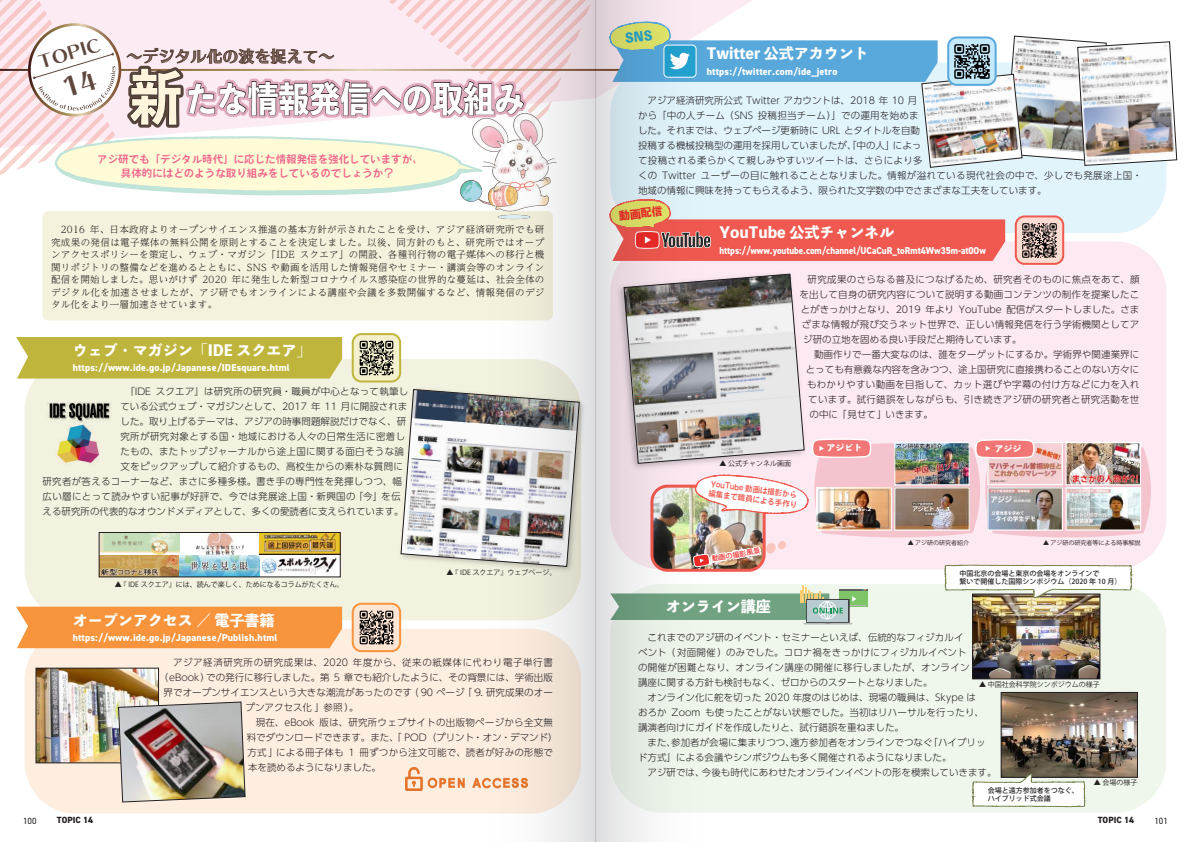
<style>
.page{position:relative;width:1191px;height:842px;background:#fff}
.page>*{position:absolute;margin:0;border:0;box-sizing:border-box;transform-origin:0 0}
.t1{font:800 58.8px "Toppan Bunkyu Midashi Gothic Std N";color:#fef5dc;scale:.9 1}
.t2{font:800 35px "Toppan Bunkyu Midashi Gothic Std N";color:#fff;scale:.88 1}
.t3{font:17.8px "Kan 415 Typos Std";color:#5e483e}
.t4{font:16px "Kan 415 Typos Std";color:#836a61}
.t5{font:800 15px "Toppan Bunkyu Midashi Gothic Std N";color:#fff}
.t6{font:800 11px "Toppan Bunkyu Midashi Gothic Std N";color:#ee2a29}
.t7{font:10.5px/14px "VDL V7 Maru Gothic Bold";color:#f1668d;text-align:center}
.t8{font:800 10px "DIN2014";letter-spacing:.015em;color:#fff}
.t9{font:800 10px "DIN2014";letter-spacing:.015em;color:#fff;scale:.91 1}
.t10{font:300 9.5px/15px "UD Shin Go Pr 6 N";letter-spacing:.01em;color:#231f20}
.t11{font:300 9.5px/12.5px "UD Reimin Pr 6 N";letter-spacing:.04em;color:#231f20;text-align:justify}
.t12{font:300 9.5px "UD Shin Go Pr 6 N";letter-spacing:.03em;color:#231f20}
.t13{font:300 9.5px "UD Shin Go Pr 6 N";letter-spacing:.035em;color:#231f20}
.t14{font:300 9.5px "UD Shin Go Pr 6 N";letter-spacing:.06em;color:#231f20}
.t15{font:800 9px "DIN2014";color:#231f20}
.t16{font:800 9px "Toppan Bunkyu Midashi Gothic Std N";color:#fff}
.t17{font:9px "DIN2014";color:#231f20}
.t18{font:7.8px/9.8px "VDL V7 Maru Gothic Bold";color:#f0594f;scale:.95 1}
.t19{font:7px "Koz Go Pr 6 N";color:#231f20}
.t20{font:500 7px/8px "Koz Go Pr 6 N";color:#231f20}
.t21{font:500 7px "Koz Go Pr 6 N";color:#ee2a29}
.t22{font:6px "Koz Go Pr 6 N";color:#231f20}
</style>
<div class="page">
<div style="left:25px;top:629px;width:556px;height:185px;background:#feeee0;border-radius:51px"></div>
<div style="left:610px;top:584px;width:556px;height:229px;background:#eff7ed;border-radius:51px"></div>
<img style="left:1003px;top:694px;width:132px;height:81px">
<img style="left:974px;top:648px;width:124px;height:29px">
<div style="left:972px;top:594px;width:128px;height:85px;border:1px solid #231f20"></div>
<div style="left:1001px;top:692px;width:136px;height:85px;border:1px solid #231f20"></div>
<svg style="left:972px;top:774px;width:113px;height:33px;background:#e2e4dd"></svg>
<img style="left:405px;top:767px;width:70px;height:23px">
<img style="left:36px;top:668px;width:209px;height:134px">
<div style="left:352px;top:603px;width:49px;height:49px;border:2px solid #f7943c;border-radius:9px"></div>
<img style="left:355px;top:648px;width:43px;height:1px">
<svg style="left:475px;top:648px;width:120px;height:194px"></svg>
<svg style="left:595px;top:648px;width:54px;height:194px"></svg>
<img style="left:0;top:0;width:1177px;height:648px">
<h3 class="t3" style="left:37px;top:53px;width:65px;rotate:-17deg">TOPIC</h3>
<h3 class="t4" style="left:126px;top:47px;width:209px">～デジタル化の波を捉えて～</h3>
<h2 class="t2" style="left:186px;top:71px;width:386px">たな情報発信への取組み</h2>
<h1 class="t1" style="left:129px;top:51px;width:60px">新</h1>
<p class="t7" style="left:97px;top:151px;width:327px">アジ研でも「デジタル時代」に応じた情報発信を強化していますが、具体的にはどのような取り組みをしているのでしょうか？</p>
<p class="t11" style="left:51px;top:223px;width:495px">　2016 年、日本政府よりオープンサイエンス推進の基本方針が示されたことを受け、アジア経済研究所でも研究成果の発信は電子媒体の無料公開を原則とすることを決定しました。以後、同方針のもと、研究所ではオープンアクセスポリシーを策定し、ウェブ・マガジン「IDE スクエア」の開設、各種刊行物の電子媒体への移行と機関リポジトリの整備などを進めるとともに、SNS や動画を活用した情報発信やセミナー・講演会等のオンライン配信を開始しました。思いがけず 2020 年に発生した新型コロナウイルス感染症の世界的な蔓延は、社会全体のデジタル化を加速させましたが、アジ研でもオンラインによる講座や会議を多数開催するなど、情報発信のデジタル化をより一層加速させています。</p>
<h3 class="t5" style="left:73px;top:339px;width:240px">ウェブ・マガジン「IDE スクエア」</h3>
<p class="t8" style="left:73px;top:361px;width:218px">https://www.ide.go.jp/Japanese/IDEsquare.html</p>
<p class="t12" style="left:125px;top:384px;width:285px">『IDE スクエア』は研究所の研究員・職員が中心となって執筆し</p>
<p class="t10" style="left:120px;top:399px;width:288px">ている公式ウェブ・マガジンとして、2017 年 11 月に開設されま</p>
<p class="t10" style="left:120px;top:414px;width:287px">した。取り上げるテーマは、アジアの時事問題解説だけでなく、研</p>
<p class="t13" style="left:120px;top:429px;width:286px">究所が研究対象とする国・地域における人々の日常生活に密着し</p>
<p class="t12" style="left:120px;top:444px;width:285px">たもの、またトップジャーナルから途上国に関する面白そうな論</p>
<p class="t12" style="left:120px;top:459px;width:284px">文をピックアップして紹介するもの、高校生からの素朴な質問に</p>
<p class="t10" style="left:43px;top:474px;width:361px">研究者が答えるコーナーなど、まさに多種多様。書き手の専門性を発揮しつつ、幅</p>
<p class="t13" style="left:43px;top:489px;width:359px">広い層にとって読みやすい記事が好評で、今では発展途上国・新興国の「今」を伝</p>
<p class="t10" style="left:43px;top:504px;width:362px">える研究所の代表的なオウンドメディアとして、多くの愛読者に支えられています。</p>
<p class="t19" style="left:115px;top:581px;width:230px">▲ 『 IDE スクエア』には、読んで楽しく、ためになるコラムがたくさん。</p>
<h3 class="t5" style="left:73px;top:608px;width:203px">オープンアクセス ／ 電子書籍</h3>
<p class="t8" style="left:73px;top:631px;width:206px">https://www.ide.go.jp/Japanese/Publish.html</p>
<p class="t19" style="left:446px;top:569px;width:111px">▲ 『 IDE スクエア』ウェブページ。</p>
<p class="t14" style="left:173px;top:655px;width:381px">アジア経済研究所の研究成果は、2020 年度から、従来の紙媒体に代わり電子単行書</p>
<p class="t10" style="left:159px;top:670px;width:396px">（eBook）での発行に移行しました。第 5 章でも紹介したように、その背景には、学術出版</p>
<p class="t10" style="left:163px;top:685px;width:391px">界でオープンサイエンスという大きな潮流があったのです（ 90 ページ「 9. 研究成果のオー</p>
<p class="t10" style="left:246px;top:700px;width:115px">プンアクセス化」参照）。</p>
<p class="t10" style="left:246px;top:715px;width:308px">　現在、eBook 版は、研究所ウェブサイトの出版物ページから全文無</p>
<p class="t10" style="left:247px;top:730px;width:312px">料でダウンロードできます。また、「 POD（プリント・オン・デマンド）</p>
<p class="t10" style="left:247px;top:745px;width:307px">方式」による冊子体も 1 冊ずつから注文可能で、読者が好みの形態で</p>
<p class="t10" style="left:248px;top:760px;width:134px">本を読めるようになりました。</p>
<h3 class="t5" style="left:707px;top:42px;width:164px">Twitter 公式アカウント</h3>
<p class="t8" style="left:707px;top:65px;width:132px">https://twitter.com/ide_jetro</p>
<p class="t10" style="left:638px;top:92px;width:505px;text-indent:10px">アジア経済研究所公式 Twitter アカウントは、2018 年 10 月<br>から「中の人チーム（SNS 投稿担当チーム）」での運用を始めま<br>した。それまでは、ウェブページ更新時に URL とタイトルを自動<br>投稿する機械投稿型の運用を採用していましたが、「中の人」によっ<br>て投稿される柔らかくて親しみやすいツイートは、さらにより多<br>くの Twitter ユーザーの目に触れることとなりました。情報が溢れている現代社会の中で、少しでも発展途上国・地域の情報に興味を持ってもらえるよう、限られた文字数の中でさまざまな工夫をしています。</p>
<p class="t6" style="left:618px;top:207px;width:45px;rotate:-6deg">動画配信</p>
<h3 class="t5" style="left:719px;top:221px;width:177px">YouTube 公式チャンネル</h3>
<p class="t9" style="left:719px;top:244px;width:294px">https://www.youtube.com/channel/UCaCuR_toRmt4Ww35m-at0Ow</p>
<p class="t12" style="left:798px;top:271px;width:343px">　研究成果のさらなる普及につなげるため、研究者そのものに焦点をあて、顔</p>
<p class="t10" style="left:799px;top:286px;width:341px">を出して自身の研究内容について説明する動画コンテンツの制作を提案したこ</p>
<p class="t10" style="left:800px;top:301px;width:340px">とがきっかけとなり、2019 年より YouTube 配信がスタートしました。さま</p>
<p class="t10" style="left:802px;top:316px;width:339px">ざまな情報が飛び交うネット世界で、正しい情報発信を行う学術機関としてア</p>
<p class="t10" style="left:803px;top:331px;width:220px">ジ研の立地を固める良い手段だと期待しています。</p>
<p class="t10" style="left:804px;top:346px;width:336px">　動画作りで一番大変なのは、誰をターゲットにするか。学術界や関連業界に</p>
<p class="t10" style="left:805px;top:361px;width:335px">とっても有意義な内容を含みつつ、途上国研究に直接携わることのない方々に</p>
<p class="t12" style="left:807px;top:376px;width:334px">もわかりやすい動画を目指して、カット選びや字幕の付け方などに力を入れ</p>
<p class="t12" style="left:808px;top:391px;width:332px">ています。試行錯誤をしながらも、引き続きアジ研の研究者と研究活動を世</p>
<p class="t10" style="left:809px;top:406px;width:125px">の中に「見せて」いきます。</p>
<p class="t19" style="left:719px;top:459px;width:73px">▲ 公式チャンネル画面</p>
<p class="t18" style="left:710px;top:478px;width:96px;rotate:7deg">YouTube 動画は撮影から編集まで職員による手作り</p>
<p class="t21" style="left:711px;top:555px;width:50px;rotate:-10deg">動画の撮影風景</p>
<p class="t16" style="left:826px;top:441px;width:37px">アジビト</p>
<p class="t16" style="left:994px;top:441px;width:28px">アジジ</p>
<p class="t22" style="left:907px;top:539px;width:63px">▲ アジ研の研究者紹介</p>
<p class="t22" style="left:1043px;top:539px;width:99px">▲ アジ研の研究者等による時事解説</p>
<p class="t20" style="left:959px;top:570px;width:163px">中国北京の会場と東京の会場をオンラインで<br>繋いで開催した国際シンポジウム（2020 年 10 月）</p>
<h3 class="t5" style="left:666px;top:595px;width:106px">オンライン講座</h3>
<p class="t10" style="left:638px;top:630px;width:333px">　これまでのアジ研のイベント・セミナーといえば、伝統的なフィジカルイベント（対面開催）のみでした。コロナ禍をきっかけにフィジカルイベントの開催が困難となり、オンライン講座の開催に移行しましたが、オンライン講座に関する方針も検討もなく、ゼロからのスタートとなりました。</p>
<p class="t10" style="left:638px;top:690px;width:349px;text-indent:10px">オンライン化に舵を切った 2020 年度のはじめは、現場の職員は、Skype はおろか Zoom も使ったことがない状態でした。当初はリハーサルを行ったり、講演者向けにガイドを作成したりと、試行錯誤を重ねました。<br>　また、参加者が会場に集まりつつ、遠方参加者をオンラインでつなぐ「ハイブリッド方式」による会議やシンポジウムも多く開催されるようになりました。</p>
<p class="t10" style="left:647px;top:765px;width:350px">アジ研では、今後も時代にあわせたオンラインイベントの形を模索していきます。</p>
<p class="t19" style="left:979px;top:681px;width:122px">▲ 中国社会科学院シンポジウムの様子</p>
<p class="t20" style="left:987px;top:787px;width:92px">会場と遠方参加者をつなぐ、ハイブリッド式会議</p>
<p class="t19" style="left:1093px;top:779px;width:45px">▲ 会場の様子</p>
<p class="t17" style="left:23px;top:815px;width:15px">100</p>
<p class="t15" style="left:57px;top:814px;width:38px">TOPIC 14</p>
<p class="t15" style="left:1097px;top:814px;width:38px">TOPIC 14</p>
<p class="t17" style="left:1154px;top:815px;width:15px">101</p>
</div>
